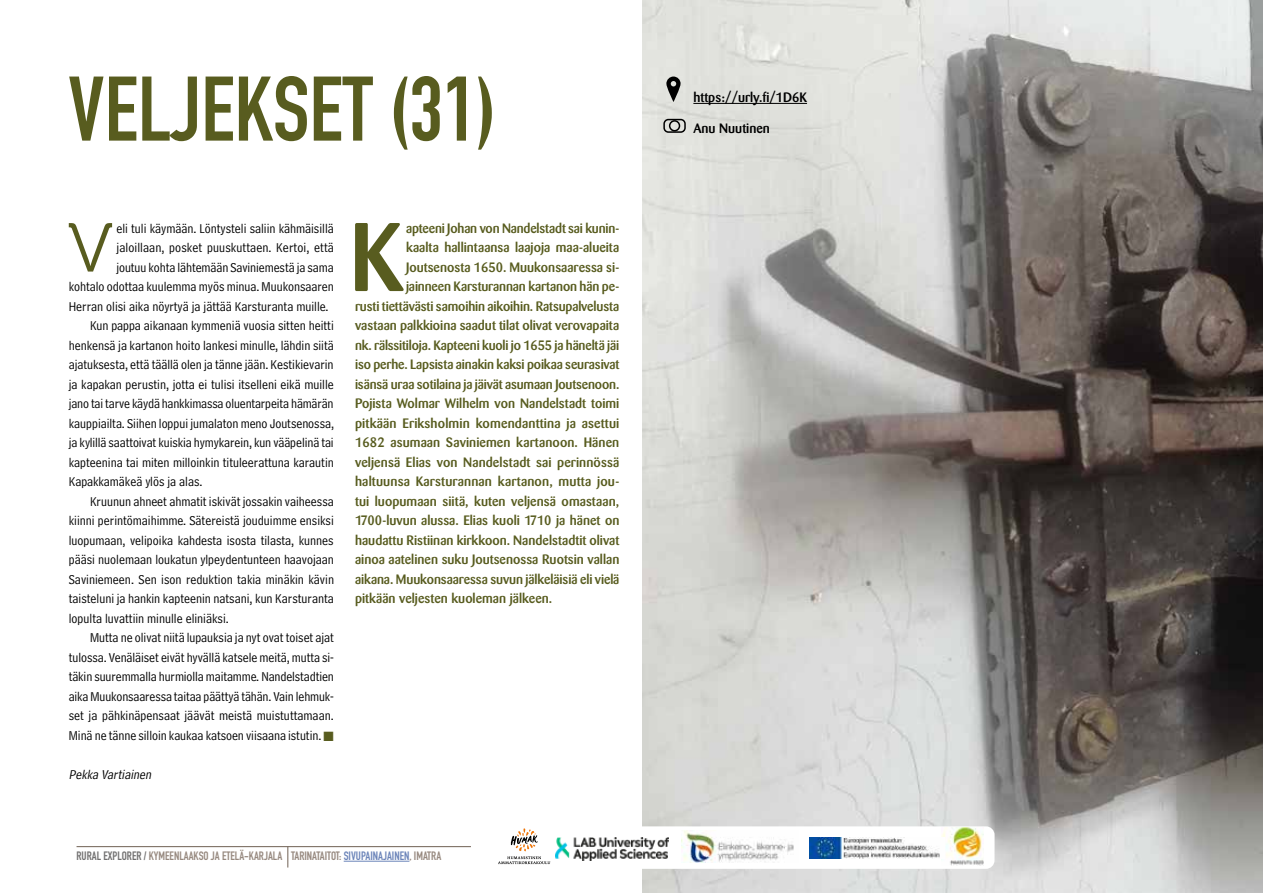
<style>
.page{position:relative;width:1263px;height:893px;background:#fff}
.page>*{position:absolute;margin:0;border:0;box-sizing:border-box;transform-origin:0 0}
.KuvatyyliANGI{font:500 96.3px "Barmeno";color:#585c1f}
.Otsikko{font:700 90px "DIN Condensed";color:#585c1f}
.leipis_Angi{font:69px "Museo 300";color:#585c1f}
.leipis_sis_suomi{font:13.5px/19.5px "Bell Centennial Address";color:#000;text-align:justify}
.KuvatyyliANGI-2{font:500 13.5px "Barmeno";color:#585c1f}
.leipis_Angi-2{font:13.5px "Bell Centennial Address";color:#000}
.Tarina__ja_Lähde__Ur{font:500 13.5px "Barmeno";color:#000}
.leipis_ensirivi{font:italic 13.5px "Bell Centennial Address";color:#000}
.t1{font:700 12px "DIN Condensed";color:#96887e}
.s1{color:#585c1f}
.s2{color:#706f6f}
.s3{color:#6b84b9}
</style>
<div class="page">
<img style="left:642px;top:0;width:621px;height:893px">
<hr style="left:693px;top:103px;width:114px;height:1px;background:#000">
<svg style="left:666px;top:77px;width:14px;height:25px"></svg>
<div style="left:663px;top:119px;width:23px;height:14px;border:2px solid #000;border-radius:4px"></div>
<div style="left:669px;top:120px;width:11px;height:11px;border:2px solid #000;border-radius:50%"></div>
<hr style="left:344px;top:861px;width:65px;height:1px;background:#6b84b9">
<hr style="left:77px;top:846px;width:394px;height:1px;background:#706154">
<svg style="left:287px;top:847px;width:1px;height:20px"></svg>
<div style="left:488px;top:826px;width:506px;height:43px;background:#fff;border-radius:9px"></div>
<img style="left:941px;top:827px;width:43px;height:38px">
<img style="left:810px;top:838px;width:135px;height:21px">
<img style="left:556px;top:838px;width:112px;height:22px">
<img style="left:681px;top:830px;width:113px;height:33px">
<svg style="left:498px;top:828px;width:52px;height:36px"></svg>
<p class="Otsikko" style="left:68px;top:49px;width:430px">VELJEKSET (31)</p>
<p class="leipis_Angi" style="left:68px;top:211px;width:47px">V</p>
<p class="leipis_Angi-2" style="left:116px;top:220px;width:219px">eli tuli käymään. Löntysteli saliin kähmäisillä</p>
<p class="leipis_Angi-2" style="left:116px;top:240px;width:219px">jaloillaan, posket puuskuttaen. Kertoi, että</p>
<p class="leipis_Angi-2" style="left:116px;top:259px;width:219px">joutuu kohta lähtemään Saviniemestä ja sama</p>
<p class="leipis_Angi-2" style="left:69px;top:279px;width:267px">kohtalo odottaa kuulemma myös minua. Muukonsaaren</p>
<p class="leipis_Angi-2" style="left:69px;top:298px;width:261px">Herran olisi aika nöyrtyä ja jättää Karsturanta muille.</p>
<p class="leipis_sis_suomi" style="left:69px;top:316px;width:267px;text-indent:21px">Kun pappa aikanaan kymmeniä vuosia sitten heitti henkensä ja kartanon hoito lankesi minulle, lähdin siitä ajatuksesta, että täällä olen ja tänne jään. Kestikievarin ja kapakan perustin, jotta ei tulisi itselleni eikä muille jano tai tarve käydä hankkimassa oluentarpeita hämärän kauppiailta. Siihen loppui jumalaton meno Joutsenossa, ja kylillä saattoivat kuiskia hymykarein, kun vääpelinä tai kapteenina tai miten milloinkin tituleerattuna karautin Kapakkamäkeä ylös ja alas.</p>
<p class="leipis_sis_suomi" style="left:69px;top:491px;width:267px;text-indent:21px">Kruunun ahneet ahmatit iskivät jossakin vaiheessa kiinni perintömaihimme. Sätereistä jouduimme ensiksi luopumaan, velipoika kahdesta isosta tilasta, kunnes pääsi nuolemaan loukatun ylpeydentunteen haavojaan Saviniemeen. Sen ison reduktion takia minäkin kävin taisteluni ja hankin kapteenin natsani, kun Karsturanta lopulta luvattiin minulle eliniäksi.</p>
<p class="leipis_sis_suomi" style="left:69px;top:628px;width:267px;text-indent:21px">Mutta ne olivat niitä lupauksia ja nyt ovat toiset ajat tulossa. Venäläiset eivät hyvällä katsele meitä, mutta si&shy;täkin suuremmalla hurmiolla maitamme. Nandelstadtien aika Muukonsaaressa taitaa päättyä tähän. Vain lehmuk&shy;set ja pähkinäpensaat jäävät meistä muistuttamaan.<br>Minä ne tänne silloin kaukaa katsoen viisaana istutin. <span class="s1">■</span></p>
<p class="leipis_ensirivi" style="left:69px;top:766px;width:87px">Pekka Vartiainen</p>
<p class="KuvatyyliANGI" style="left:349px;top:201px;width:56px">K</p>
<p class="KuvatyyliANGI-2" style="left:406px;top:220px;width:215px">apteeni Johan von Nandelstadt sai kunin-</p>
<p class="KuvatyyliANGI-2" style="left:406px;top:239px;width:215px">kaalta hallintaansa laajoja maa-alueita</p>
<p class="KuvatyyliANGI-2" style="left:406px;top:259px;width:215px">Joutsenosta 1650. Muukonsaaressa si-</p>
<p class="KuvatyyliANGI-2" style="left:406px;top:278px;width:215px">jainneen Karsturannan kartanon hän pe-</p>
<p class="KuvatyyliANGI-2" style="left:355px;top:298px;width:266px">rusti tiettävästi samoihin aikoihin. Ratsupalvelusta</p>
<p class="KuvatyyliANGI-2" style="left:355px;top:317px;width:266px">vastaan palkkioina saadut tilat olivat verovapaita</p>
<p class="KuvatyyliANGI-2" style="left:355px;top:337px;width:266px">nk. rälssitiloja. Kapteeni kuoli jo 1655 ja häneltä jäi</p>
<p class="KuvatyyliANGI-2" style="left:355px;top:356px;width:266px">iso perhe. Lapsista ainakin kaksi poikaa seurasivat</p>
<p class="KuvatyyliANGI-2" style="left:355px;top:376px;width:266px">isänsä uraa sotilaina ja jäivät asumaan Joutsenoon.</p>
<p class="KuvatyyliANGI-2" style="left:355px;top:395px;width:266px">Pojista Wolmar Wilhelm von Nandelstadt toimi</p>
<p class="KuvatyyliANGI-2" style="left:355px;top:415px;width:266px">pitkään Eriksholmin komendanttina ja asettui</p>
<p class="KuvatyyliANGI-2" style="left:355px;top:434px;width:266px">1682 asumaan Saviniemen kartanoon. Hänen</p>
<p class="KuvatyyliANGI-2" style="left:355px;top:454px;width:266px">veljensä Elias von Nandelstadt sai perinnössä</p>
<p class="KuvatyyliANGI-2" style="left:355px;top:473px;width:266px">haltuunsa Karsturannan kartanon, mutta jou-</p>
<p class="KuvatyyliANGI-2" style="left:355px;top:493px;width:266px">tui luopumaan siitä, kuten veljensä omastaan,</p>
<p class="KuvatyyliANGI-2" style="left:355px;top:512px;width:266px">1700-luvun alussa. Elias kuoli 1710 ja hänet on</p>
<p class="KuvatyyliANGI-2" style="left:355px;top:532px;width:266px">haudattu Ristiinan kirkkoon. Nandelstadtit olivat</p>
<p class="KuvatyyliANGI-2" style="left:355px;top:551px;width:266px">ainoa aatelinen suku Joutsenossa Ruotsin vallan</p>
<p class="KuvatyyliANGI-2" style="left:355px;top:571px;width:266px">aikana. Muukonsaaressa suvun jälkeläisiä eli vielä</p>
<p class="KuvatyyliANGI-2" style="left:355px;top:590px;width:199px">pitkään veljesten kuoleman jälkeen.</p>
<p class="t1" style="left:77px;top:848px;width:366px"><span class="s2">RURAL EXPLORER /</span> KYMEENLAAKSO JA ETELÄ-KARJALA TARINATAITOT: <span class="s3">SIVUPAINAJAINEN</span>, IMATRA</p>
<p class="Tarina__ja_Lähde__Ur" style="left:693px;top:89px;width:115px">https://urly.fi/1D6K</p>
<p class="Tarina__ja_Lähde__Ur" style="left:693px;top:120px;width:78px">Anu Nuutinen</p>
</div>
